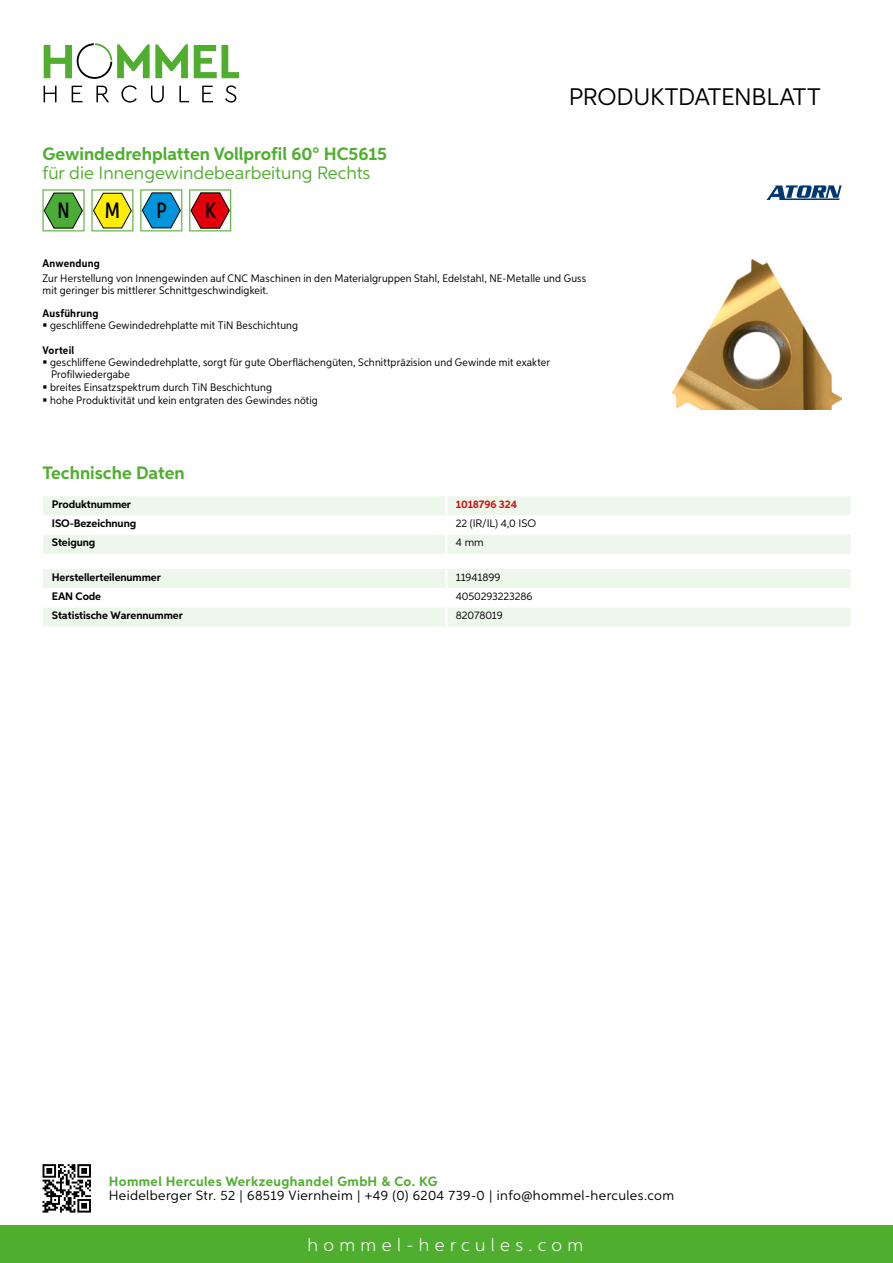
<style>
.page{position:relative;width:893px;height:1263px;background:#fff}
.page>*{position:absolute;margin:0;border:0;box-sizing:border-box;transform-origin:0 0}
.t1{font:24px "Aspira";letter-spacing:-.01em;color:#000}
.t2{font:500 22.2px "Aspira XX Nar";color:#000}
.t3{font:700 18px "Aspira";color:#50ae2f}
.t4{font:18px "Aspira";color:#50ae2f}
.t5{font:300 18px "Aspira";letter-spacing:.3em;color:#fff}
.t6{font:13.5px "Aspira";letter-spacing:.03em;color:#000}
.t7{font:700 13.5px "Aspira";letter-spacing:.03em;color:#50ae2f}
.t8{font:10.95px/12.5px "Aspira Nar";letter-spacing:.015em;color:#000}
.t9{font:700 10.95px "Aspira";letter-spacing:-.01em;color:#000}
.t10{font:10.95px "Aspira";letter-spacing:-.01em;color:#000}
.t11{font:700 10.95px "Aspira Nar";letter-spacing:.02em;color:#000}
.t12{font:700 10.95px "Aspira";letter-spacing:-.01em;color:#cd1013}
</style>
<div class="page">
<div style="left:0;top:1226px;width:893px;height:37px;background:#50ae2f"></div>
<svg style="left:43px;top:1164px;width:48px;height:48px"></svg>
<svg style="left:194px;top:45px;width:45px;height:33px"></svg>
<svg style="left:44px;top:43px;width:144px;height:36px"></svg>
<svg style="left:44px;top:86px;width:13px;height:16px"></svg>
<svg style="left:72px;top:86px;width:10px;height:16px"></svg>
<svg style="left:96px;top:86px;width:13px;height:16px"></svg>
<svg style="left:121px;top:85px;width:16px;height:18px"></svg>
<svg style="left:151px;top:86px;width:13px;height:17px"></svg>
<svg style="left:179px;top:86px;width:10px;height:16px"></svg>
<svg style="left:202px;top:86px;width:11px;height:16px"></svg>
<svg style="left:225px;top:85px;width:11px;height:18px"></svg>
<svg style="left:43px;top:496px;width:807px;height:58px"></svg>
<hr style="left:445px;top:535px;width:3px;height:19px;background:#fff">
<svg style="left:43px;top:569px;width:807px;height:57px"></svg>
<hr style="left:445px;top:607px;width:3px;height:19px;background:#fff">
<svg style="left:43px;top:189px;width:42px;height:42px"></svg>
<svg style="left:91px;top:189px;width:42px;height:42px"></svg>
<svg style="left:140px;top:189px;width:42px;height:42px"></svg>
<svg style="left:189px;top:189px;width:42px;height:42px"></svg>
<img style="left:672px;top:259px;width:170px;height:150px">
<svg style="left:766px;top:185px;width:76px;height:15px"></svg>
<h3 class="t3" style="left:43px;top:142px;width:346px">Gewindedrehplatten Vollprofil 60° HC5615</h3>
<h3 class="t4" style="left:43px;top:162px;width:329px">für die Innengewindebearbeitung Rechts</h3>
<h2 class="t2" style="left:57px;top:197px;width:14px">N</h2>
<h2 class="t2" style="left:105px;top:197px;width:17px">M</h2>
<h2 class="t2" style="left:156px;top:197px;width:12px">P</h2>
<h2 class="t2" style="left:205px;top:197px;width:12px">K</h2>
<h1 class="t1" style="left:569px;top:82px;width:253px">Produktdatenblatt</h1>
<p class="t11" style="left:43px;top:257px;width:59px">Anwendung</p>
<p class="t8" style="left:43px;top:273px;width:545px;line-height:12px">Zur Herstellung von Innengewinden auf CNC Maschinen in den Materialgruppen Stahl, Edelstahl, NE-Metalle und Guss mit geringer bis mittlerer Schnittgeschwindigkeit.</p>
<p class="t11" style="left:43px;top:306px;width:58px">Ausführung</p>
<p class="t8" style="left:50px;top:319px;width:250px">geschliffene Gewindedrehplatte mit TiN Beschichtung</p>
<p class="t11" style="left:43px;top:343px;width:33px">Vorteil</p>
<p class="t8" style="left:50px;top:356px;width:501px">geschliffene Gewindedrehplatte, sorgt für gute Oberflächengüten, Schnittpräzision und Gewinde mit exakter Profilwiedergabe<br>breites Einsatzspektrum durch TiN Beschichtung<br>hohe Produktivität und kein entgraten des Gewindes nötig</p>
<h3 class="t3" style="left:43px;top:462px;width:144px">Technische Daten</h3>
<p class="t9" style="left:52px;top:498px;width:81px">Produktnummer</p>
<p class="t12" style="left:456px;top:498px;width:63px">1018796 324</p>
<p class="t9" style="left:52px;top:517px;width:86px">ISO-Bezeichnung</p>
<p class="t10" style="left:456px;top:517px;width:81px">22 (IR/IL) 4,0 ISO</p>
<p class="t9" style="left:52px;top:536px;width:45px">Steigung</p>
<p class="t10" style="left:456px;top:536px;width:29px">4 mm</p>
<p class="t9" style="left:52px;top:570px;width:111px">Herstellerteilenummer</p>
<p class="t10" style="left:456px;top:571px;width:46px">11941899</p>
<p class="t9" style="left:52px;top:590px;width:51px">EAN Code</p>
<p class="t10" style="left:456px;top:590px;width:78px">4050293223286</p>
<p class="t9" style="left:52px;top:609px;width:132px">Statistische Warennummer</p>
<p class="t10" style="left:456px;top:609px;width:48px">82078019</p>
<p class="t7" style="left:109px;top:1172px;width:330px">Hommel Hercules Werkzeughandel GmbH &amp; Co. KG</p>
<p class="t6" style="left:109px;top:1187px;width:567px">Heidelberger Str. 52 | 68519 Viernheim | +49 (0) 6204 739-0 | info@hommel-hercules.com</p>
<h3 class="t5" style="left:307px;top:1234px;width:277px">hommel-hercules.com</h3>
</div>
